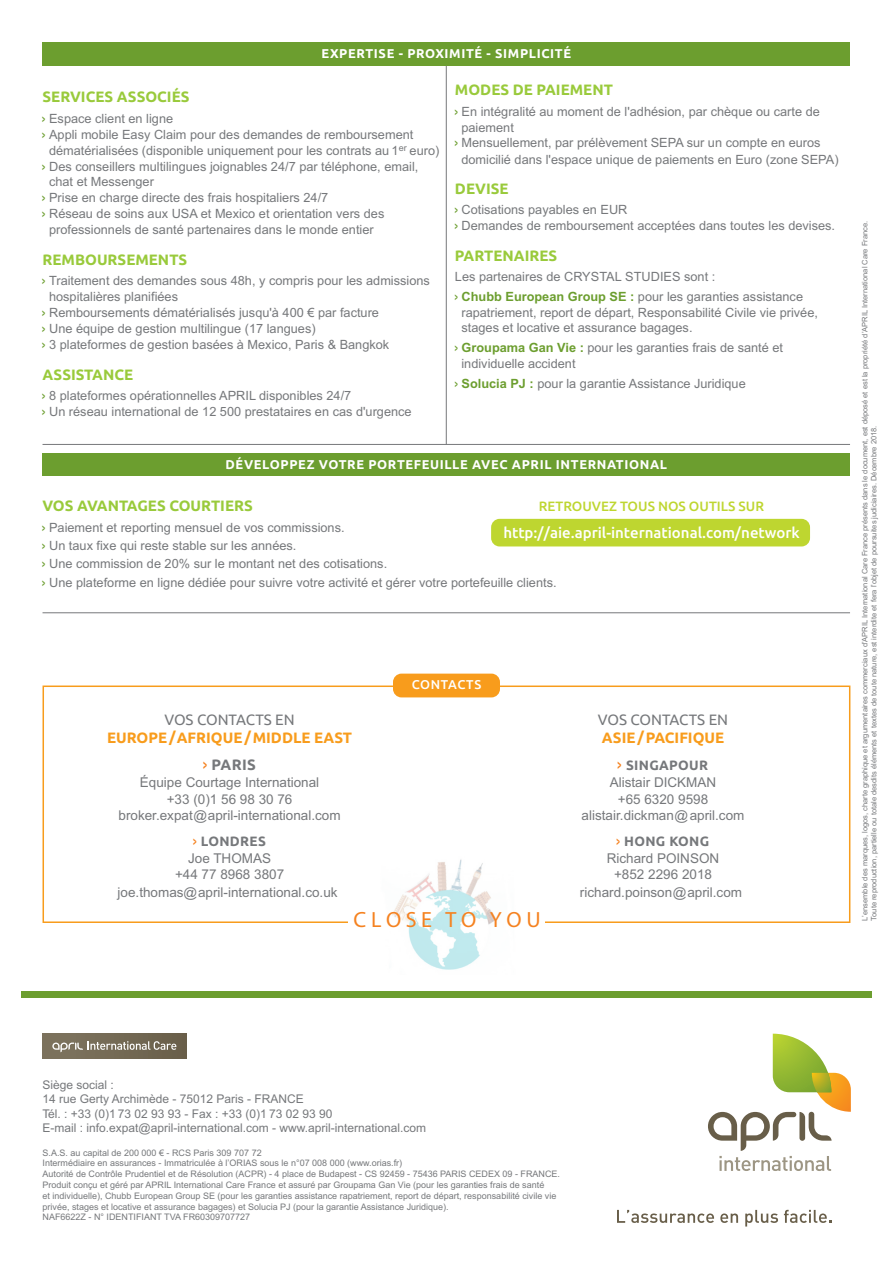
<style>
.page{position:relative;width:893px;height:1263px;background:#fff}
.page>*{position:absolute;margin:0;border:0;box-sizing:border-box;transform-origin:0 0}
.t1{font:22.05px "Myriad Pro";letter-spacing:.21em;color:#f58220}
.t2{font:700 15px "Ubuntu";color:#99ca3b}
.t3{font:700 15px/26.8px "Ubuntu";color:#f89c1c;text-align:center}
.t4{font:500 15px "Ubuntu";color:#fff}
.t5{font:15px "Ubuntu";letter-spacing:-.005em;color:#76787b}
.t6{font:13.5px/16.2px "Arial";color:#76787b;text-align:center}
.t7{font:700 13.5px "Ubuntu";letter-spacing:.025em;color:#76787b}
.t8{font:500 13.5px "Ubuntu";color:#bed630}
.t9{font:12.75px/18.3px "Arial";color:#76787b}
.t10{font:700 12.75px "Ubuntu";letter-spacing:.05em;color:#fff}
.t11{font:500 12.75px "Ubuntu";letter-spacing:.05em;color:#fff}
.t12{font:12px/14.4px "Arial";color:#76787b}
.t13{font:9px/10.8px "Arial";color:#76787b}
.t14{font:7.5px/9px "Arial";color:#76787b}
.s1{font-weight:700;font-size:10.5px;color:#6c9e2f}
.s2{font-weight:700;color:#6c9e2f}
.s3{font-family:"Arial";font-size:13.5px;color:#f58220}
.s4{color:#76787b}
.s5{font-family:"Arial";font-size:12px;color:#f58220}
.s6{font-family:"Arial";color:#f58220}
</style>
<div class="page">
<div style="left:43px;top:42px;width:807px;height:24px;background:#6c9e2f"></div>
<div style="left:43px;top:453px;width:807px;height:23px;background:#6c9e2f"></div>
<hr style="left:446px;top:66px;width:1px;height:379px;background:#76787b">
<hr style="left:43px;top:444px;width:807px;height:1px;background:#76787b">
<hr style="left:43px;top:612px;width:807px;height:1px;background:#76787b">
<div style="left:43px;top:1033px;width:143px;height:25px;background:#746a55"></div>
<svg style="left:52px;top:1041px;width:124px;height:11px"></svg>
<svg style="left:617px;top:1210px;width:97px;height:13px"></svg>
<svg style="left:720px;top:1213px;width:18px;height:10px"></svg>
<svg style="left:745px;top:1210px;width:33px;height:16px"></svg>
<svg style="left:784px;top:1210px;width:47px;height:13px"></svg>
<svg style="left:708px;top:1034px;width:143px;height:137px"></svg>
<div style="left:21px;top:991px;width:851px;height:6px;background:#6c9e2f"></div>
<div style="left:43px;top:685px;width:807px;height:238px;border:2px solid #f89c1c"></div>
<div style="left:393px;top:674px;width:107px;height:23px;background:#f89c1c;border-radius:9px"></div>
<div style="left:348px;top:851px;width:197px;height:124px;background:#fff"></div>
<img style="left:408px;top:926px;width:72px;height:44px">
<svg style="left:392px;top:859px;width:105px;height:67px"></svg>
<div style="left:491px;top:519px;width:319px;height:27px;background:#bed630;border-radius:9px"></div>
<p class="t10" style="left:321px;top:46px;width:251px">EXPERTISE - PROXIMITÉ - SIMPLICITÉ</p>
<p class="t2" style="left:43px;top:88px;width:148px">SERVICES ASSOCIÉS</p>
<p class="t9" style="left:42px;top:109px;width:132px"><span class="s1">&gt;</span> Espace client en ligne</p>
<p class="t9" style="left:42px;top:125px;width:373px"><span class="s1">&gt;</span> Appli mobile Easy Claim pour des demandes de remboursement</p>
<p class="t9" style="left:49px;top:141px;width:392px">dématérialisées (disponible uniquement pour les contrats au 1<sup>er</sup> euro)</p>
<p class="t9" style="left:42px;top:157px;width:378px"><span class="s1">&gt;</span> Des conseillers multilingues joignables 24/7 par téléphone, email,</p>
<p class="t9" style="left:49px;top:173px;width:106px">chat et Messenger</p>
<p class="t9" style="left:42px;top:188px;width:288px"><span class="s1">&gt;</span> Prise en charge directe des frais hospitaliers 24/7</p>
<p class="t9" style="left:42px;top:205px;width:344px"><span class="s1">&gt;</span> Réseau de soins aux USA et Mexico et orientation vers des</p>
<p class="t9" style="left:49px;top:221px;width:326px">professionnels de santé partenaires dans le monde entier</p>
<p class="t2" style="left:43px;top:250px;width:146px">REMBOURSEMENTS</p>
<p class="t9" style="left:42px;top:271px;width:389px"><span class="s1">&gt;</span> Traitement des demandes sous 48h, y compris pour les admissions</p>
<p class="t9" style="left:49px;top:287px;width:130px">hospitalières planifiées</p>
<p class="t9" style="left:42px;top:303px;width:338px"><span class="s1">&gt;</span> Remboursements dématérialisés jusqu'à 400 € par facture</p>
<p class="t9" style="left:42px;top:319px;width:275px"><span class="s1">&gt;</span> Une équipe de gestion multilingue (17 langues)</p>
<p class="t9" style="left:42px;top:335px;width:349px"><span class="s1">&gt;</span> 3 plateformes de gestion basées à Mexico, Paris &amp; Bangkok</p>
<p class="t2" style="left:43px;top:365px;width:92px">ASSISTANCE</p>
<p class="t9" style="left:42px;top:388px;width:371px;line-height:16.2px"><span class="s1">&gt;</span> 8 plateformes opérationnelles APRIL disponibles 24/7<br><span class="s1">&gt;</span> Un réseau international de 12 500 prestataires en cas d'urgence</p>
<p class="t2" style="left:455px;top:81px;width:159px">MODES DE PAIEMENT</p>
<p class="t9" style="left:455px;top:102px;width:367px"><span class="s1">&gt;</span> En intégralité au moment de l'adhésion, par chèque ou carte de</p>
<p class="t9" style="left:461px;top:118px;width:54px">paiement</p>
<p class="t9" style="left:455px;top:134px;width:367px"><span class="s1">&gt;</span> Mensuellement, par prélèvement SEPA sur un compte en euros</p>
<p class="t9" style="left:461px;top:150px;width:379px">domicilié dans l'espace unique de paiements en Euro (zone SEPA)</p>
<p class="t2" style="left:455px;top:179px;width:55px">DEVISE</p>
<p class="t9" style="left:455px;top:202px;width:382px;line-height:16.2px"><span class="s1">&gt;</span> Cotisations payables en EUR<br><span class="s1">&gt;</span> Demandes de remboursement acceptées dans toutes les devises.</p>
<p class="t2" style="left:455px;top:247px;width:104px">PARTENAIRES</p>
<p class="t9" style="left:455px;top:267px;width:350px;line-height:20.1px">Les partenaires de CRYSTAL STUDIES sont :<br><span class="s1">&gt;</span> <span class="s2">Chubb European Group SE :</span> pour les garanties assistance</p>
<p class="t9" style="left:461px;top:305px;width:358px;line-height:15.3px">rapatriement, report de départ, Responsabilité Civile vie privée, stages et locative et assurance bagages.</p>
<p class="t9" style="left:461px;top:340px;width:323px;line-height:15.6px;text-indent:-7px"><span class="s1">&gt;</span> <span class="s2">Groupama Gan Vie :</span> pour les garanties frais de santé et individuelle accident</p>
<p class="t9" style="left:455px;top:374px;width:293px"><span class="s1">&gt;</span> <span class="s2">Solucia PJ :</span> pour la garantie Assistance Juridique</p>
<p class="t10" style="left:225px;top:456px;width:443px">DÉVELOPPEZ VOTRE PORTEFEUILLE AVEC APRIL INTERNATIONAL</p>
<p class="t2" style="left:43px;top:497px;width:212px">VOS AVANTAGES COURTIERS</p>
<p class="t9" style="left:42px;top:518px;width:516px"><span class="s1">&gt;</span> Paiement et reporting mensuel de vos commissions.<br><span class="s1">&gt;</span> Un taux fixe qui reste stable sur les années.<br><span class="s1">&gt;</span> Une commission de 20% sur le montant net des cotisations.<br><span class="s1">&gt;</span> Une plateforme en ligne dédiée pour suivre votre activité et gérer votre portefeuille clients.</p>
<p class="t8" style="left:539px;top:497px;width:227px">RETROUVEZ TOUS NOS OUTILS SUR</p>
<p class="t4" style="left:503px;top:523px;width:298px">http://aie.april-international.com/network</p>
<p class="t5" style="left:164px;top:710px;width:132px">VOS CONTACTS EN</p>
<p class="t3" style="left:107px;top:724px;width:246px">EUROPE/AFRIQUE/MIDDLE EAST <span class="s3">&gt;</span> <span class="s4">PARIS</span></p>
<p class="t6" style="left:119px;top:775px;width:224px">Équipe Courtage International<br>+33 (0)1 56 98 30 76 broker.expat@april-international.com</p>
<p class="t7" style="left:193px;top:833px;width:74px"><span class="s5">&gt;</span> LONDRES</p>
<p class="t6" style="left:175px;top:850px;width:111px">Joe THOMAS +44 77 8968 3807</p>
<p class="t6" style="left:118px;top:884px;width:222px">joe.thomas@april-international.co.uk</p>
<p class="t11" style="left:412px;top:677px;width:71px">CONTACTS</p>
<h1 class="t1" style="left:354px;top:911px;width:189px">CLOSE TO YOU</h1>
<p class="t5" style="left:598px;top:710px;width:132px">VOS CONTACTS EN</p>
<p class="t3" style="left:602px;top:724px;width:124px">ASIE/PACIFIQUE</p>
<p class="t7" style="left:618px;top:757px;width:92px"><span class="s6">&gt;</span> SINGAPOUR</p>
<p class="t6" style="left:582px;top:775px;width:164px">Alistair DICKMAN<br>+65 6320 9598 alistair.dickman@april.com</p>
<p class="t7" style="left:617px;top:833px;width:94px"><span class="s5">&gt;</span> HONG KONG</p>
<p class="t6" style="left:607px;top:850px;width:114px">Richard POINSON +852 2296 2018</p>
<p class="t6" style="left:580px;top:884px;width:164px">richard.poinson@april.com</p>
<p class="t14" style="left:860px;top:920px;width:701px;rotate:-90deg">L’ensemble des marques, logos, charte graphique et argumentaires commerciaux d’APRIL International Care France présents dans le document, est déposé et est la propriété d’APRIL International Care France.<br>Toute reproduction, partielle ou totale desdits éléments et textes de toute nature, est interdite et fera l’objet de poursuites judiciaires. Décembre 2018.</p>
<p class="t12" style="left:43px;top:1077px;width:385px">Siège social :<br>14 rue Gerty Archimède - 75012 Paris - FRANCE<br>Tél. : +33 (0)1 73 02 93 93 - Fax : +33 (0)1 73 02 93 90<br>E-mail : info.expat@april-international.com - www.april-international.com</p>
<p class="t13" style="left:43px;top:1147px;width:519px">S.A.S. au capital de 200 000 € - RCS Paris 309 707 72<br>Intermédiaire en assurances - Immatriculée à l’ORIAS sous le n°07 008 000 (www.orias.fr)<br>Autorité de Contrôle Prudentiel et de Résolution (ACPR) - 4 place de Budapest - CS 92459 - 75436 PARIS CEDEX 09 - FRANCE.<br>Produit conçu et géré par APRIL International Care France et assuré par Groupama Gan Vie (pour les garanties frais de santé<br>et individuelle), Chubb European Group SE (pour les garanties assistance rapatriement, report de départ, responsabilité civile vie privée, stages et locative et assurance bagages) et Solucia PJ (pour la garantie Assistance Juridique).<br>NAF6622Z - N° IDENTIFIANT TVA FR60309707727</p>
</div>
